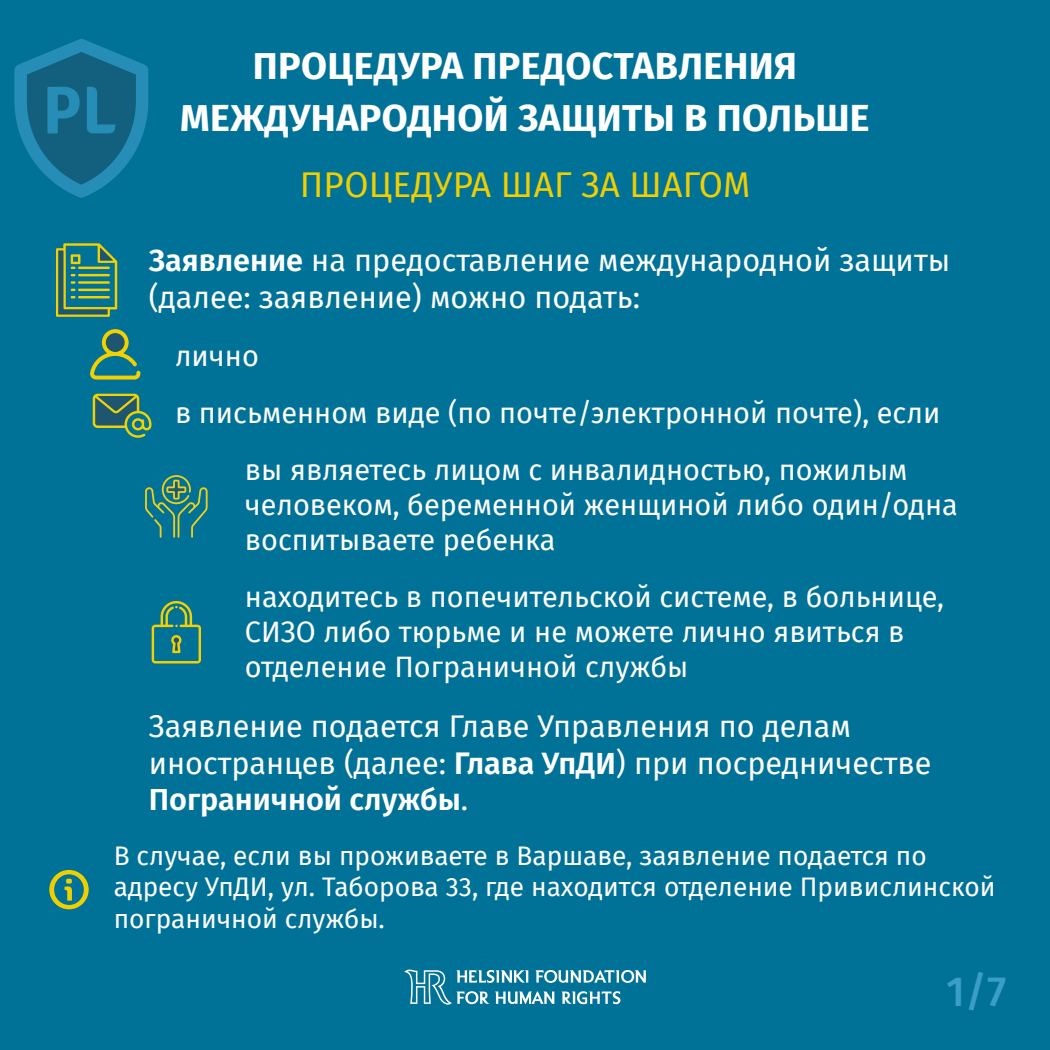
<style>
.page{position:relative;width:1050px;height:1050px;background:#007298}
.page>*{position:absolute;margin:0;border:0;box-sizing:border-box;transform-origin:0 0}
.t1{font:500 42px "Fira Sans";color:#3a9ec6}
.t2{font:700 37.62px/51.6px "Fira Sans";letter-spacing:.01em;color:#fff;text-align:center}
.t3{font:35px "Fira Sans";letter-spacing:.01em;color:#f0cf00}
.t4{font:30.62px/36.8px "Fira Sans";color:#fff}
.t5{font:28.88px/35.2px "Fira Sans";color:#fff}
.t6{font:26.25px "Fira Sans";color:#fff}
.s1{font-weight:600}
</style>
<div class="page">
<svg style="left:14px;top:39px;width:134px;height:159px"></svg>
<svg style="left:404px;top:969px;width:242px;height:36px"></svg>
<svg style="left:145px;top:475px;width:63px;height:63px"></svg>
<svg style="left:152px;top:601px;width:49px;height:62px"></svg>
<svg style="left:90px;top:329px;width:50px;height:51px"></svg>
<svg style="left:56px;top:243px;width:61px;height:74px"></svg>
<svg style="left:93px;top:394px;width:58px;height:44px"></svg>
<h2 class="t2" style="left:180px;top:37px;width:691px">ПРОЦЕДУРА ПРЕДОСТАВЛЕНИЯ<br>МЕЖДУНАРОДНОЙ ЗАЩИТЫ В ПОЛЬШЕ</h2>
<p class="t3" style="left:300px;top:158px;width:452px">ПРОЦЕДУРА ШАГ ЗА ШАГОМ</p>
<p class="t4" style="left:149px;top:242px;width:803px"><span class="s1">Заявление</span> на предоставление международной защиты (далее: заявление) можно подать:</p>
<p class="t5" style="left:175px;top:337px;width:85px">лично</p>
<p class="t5" style="left:175px;top:395px;width:767px">в письменном виде (по почте/электронной почте), если</p>
<p class="t5" style="left:245px;top:452px;width:664px">вы являетесь лицом с инвалидностью, пожилым</p>
<p class="t5" style="left:245px;top:487px;width:714px;line-height:34.6px">человеком, беременной женщиной либо один/одна воспитываете ребенка</p>
<p class="t5" style="left:245px;top:579px;width:701px">находитесь в попечительской системе, в больнице,<br>СИЗО либо тюрьме и не можете лично явиться в отделение Пограничной службы</p>
<p class="t4" style="left:149px;top:707px;width:784px">Заявление подается Главе Управления по делам иностранцев (далее: <span class="s1">Глава УпДИ</span>) при посредничестве<br><span class="s1">Пограничной службы</span>.</p>
<p class="t6" style="left:114px;top:836px;width:815px">В случае, если вы проживаете в Варшаве, заявление подается по</p>
<p class="t6" style="left:114px;top:867px;width:883px">адресу УпДИ, ул. Таборова 33, где находится отделение Привислинской</p>
<p class="t6" style="left:44px;top:899px;width:343px"><sup>ICO.CIRCLEINFO</sup> пограничной службы.</p>
<h1 class="t1" style="left:946px;top:958px;width:61px">1/7</h1>
</div>
